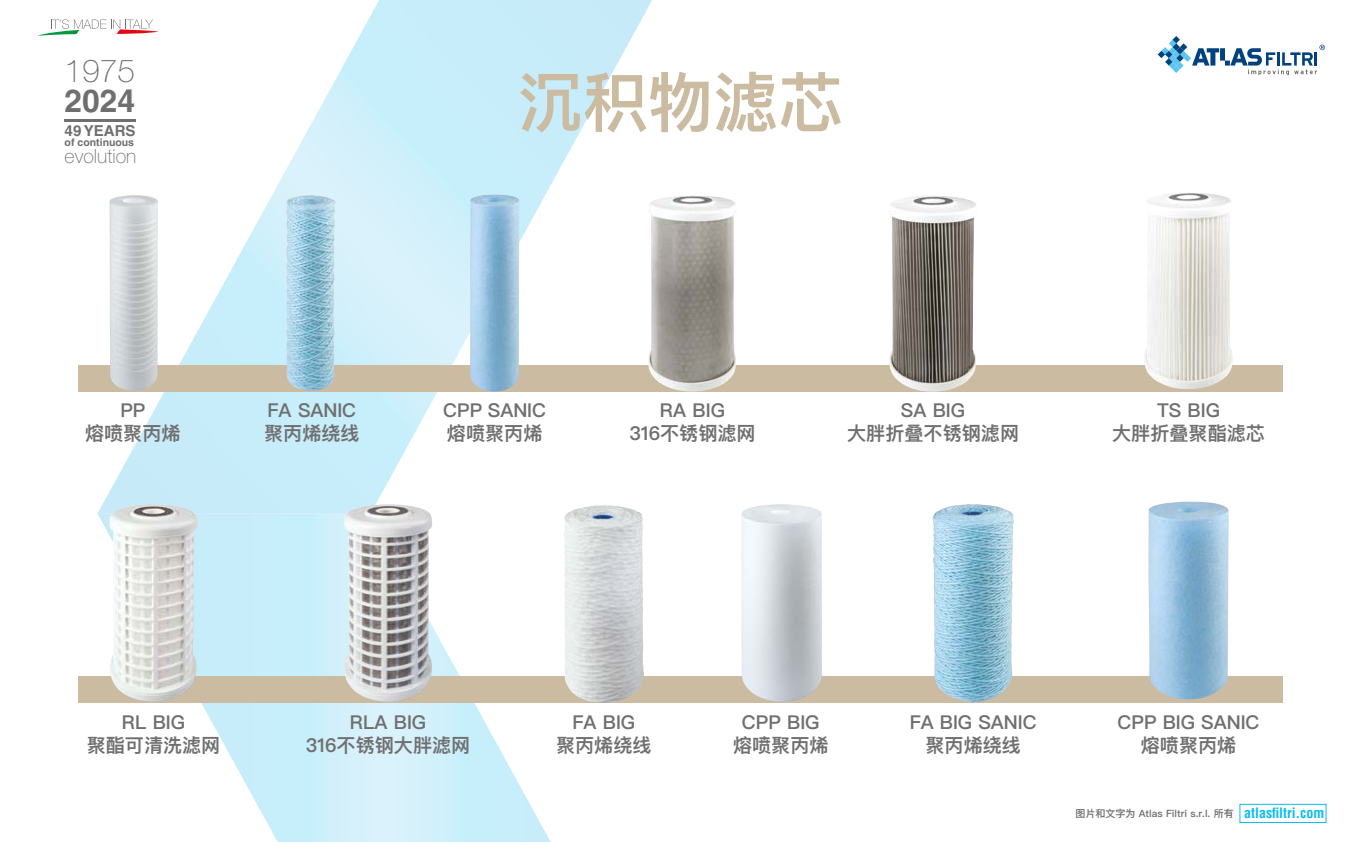
<style>
.page{position:relative;width:1361px;height:842px;background:#fff}
.page>*{position:absolute;margin:0;border:0;box-sizing:border-box;transform-origin:0 0}
.t1{font:600 65.2px "Ping Fang SC";color:#cbbba0}
.t2{font:100 31.7px "Helvetica Neue LT Std";color:#706f6f}
.t3{font:700 31.7px "Helvetica LT Std";color:#706f6f}
.t4{font:100 19.5px "Helvetica Neue LT Std";color:#706f6f}
.t5{font:600 19.1px/22.9px "Ping Fang SC";color:#706f6f;text-align:center}
.t6{font:700 15.1px "Helvetica LT Std";color:#706f6f}
.t7{font:700 10.5px "Helvetica LT Std";color:#706f6f}
.t8{font:600 10px "Ping Fang SC";color:#706f6f}
.s1{font-family:"Helvetica LT Std";font-weight:700;font-stretch:condensed;font-size:14px;color:#0bbbef}
</style>
<div class="page">
<svg style="left:97px;top:0;width:555px;height:514px"></svg>
<svg style="left:98px;top:514px;width:453px;height:328px"></svg>
<div style="left:78px;top:365px;width:1205px;height:26px;background:#cbbba0"></div>
<div style="left:78px;top:676px;width:1205px;height:27px;background:#cbbba0"></div>
<img style="left:109px;top:195px;width:49px;height:196px">
<img style="left:286px;top:195px;width:49px;height:196px">
<img style="left:470px;top:194px;width:49px;height:198px">
<img style="left:648px;top:196px;width:88px;height:196px">
<img style="left:889px;top:196px;width:88px;height:196px">
<img style="left:1144px;top:193px;width:88px;height:196px">
<img style="left:109px;top:504px;width:89px;height:198px">
<img style="left:563px;top:505px;width:81px;height:198px">
<img style="left:344px;top:504px;width:88px;height:198px">
<img style="left:741px;top:504px;width:81px;height:198px">
<img style="left:1148px;top:502px;width:80px;height:197px">
<img style="left:932px;top:504px;width:81px;height:198px">
<div style="left:1239px;top:804px;width:87px;height:19px;border:1px solid #0bbbef"></div>
<svg style="left:38px;top:19px;width:121px;height:17px"></svg>
<hr style="left:65px;top:119px;width:71px;height:3px;background:#706f6f">
<svg style="left:1157px;top:36px;width:168px;height:39px"></svg>
<h2 class="t2" style="left:65px;top:53px;width:72px">1975</h2>
<h2 class="t3" style="left:65px;top:82px;width:72px">2024</h2>
<p class="t6" style="left:65px;top:122px;width:73px">49 YEARS</p>
<p class="t7" style="left:65px;top:136px;width:71px">of continuous</p>
<p class="t4" style="left:65px;top:145px;width:73px">evolution</p>
<h1 class="t1" style="left:518px;top:62px;width:327px">沉积物滤芯</h1>
<p class="t5" style="left:85px;top:398px;width:97px">PP<br>熔喷聚丙烯</p>
<p class="t5" style="left:264px;top:398px;width:97px;text-align:left">FA SANIC聚丙烯绕线</p>
<p class="t5" style="left:443px;top:398px;width:105px;text-align:left">CPP SANIC熔喷聚丙烯</p>
<p class="t5" style="left:629px;top:398px;width:128px">RA BIG<br>316不锈钢滤网</p>
<p class="t5" style="left:847px;top:398px;width:173px">SA BIG<br>大胖折叠不锈钢滤网</p>
<p class="t5" style="left:1112px;top:398px;width:154px">TS BIG<br>大胖折叠聚酯滤芯</p>
<p class="t5" style="left:87px;top:711px;width:135px">RL BIG<br>聚酯可清洗滤网</p>
<p class="t5" style="left:556px;top:711px;width:97px">FA BIG<br>聚丙烯绕线</p>
<p class="t5" style="left:306px;top:711px;width:166px">RLA BIG<br>316不锈钢大胖滤网</p>
<p class="t5" style="left:733px;top:711px;width:97px">CPP BIG熔喷聚丙烯</p>
<p class="t5" style="left:1117px;top:711px;width:143px">CPP BIG SANIC熔喷聚丙烯</p>
<p class="t5" style="left:909px;top:711px;width:129px">FA BIG SANIC聚丙烯绕线</p>
<p class="t8" style="left:1075px;top:807px;width:250px">图片和文字为 Atlas Filtri s.r.l. 所有 <span class="s1">atlasfiltri.com</span></p>
</div>
